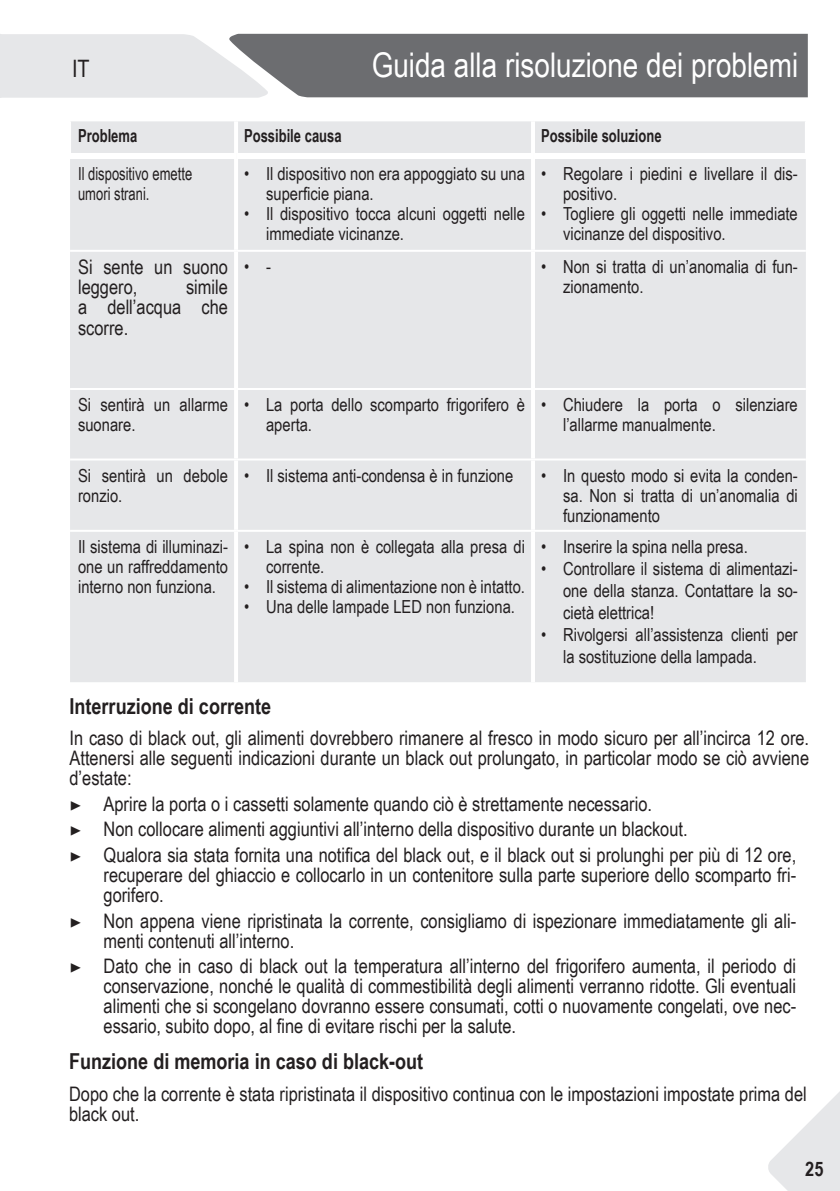
<style>
.page{position:relative;width:840px;height:1191px;background:#fff}
.page>*{position:absolute;margin:0;border:0;box-sizing:border-box;transform-origin:0 0}
.t1{font:34px "Arial Narrow";color:#fff}
.t2{font:24px "Arial Narrow";color:#231f20}
.Übershrift_über_gnaz{font:700 22px "Arial Narrow";color:#231f20}
.fließtext{font:20px/20px "Arial Narrow";color:#231f20;text-align:justify}
.t3{font:700 20px "Arial Narrow";color:#231f20}
.fließtext-2{font:18px/20px "Arial Narrow";color:#231f20}
.fließtext_eng{font:700 18px "Arial Narrow";color:#231f20;scale:.88 1}
.fließtext-3{font:18px/20px "Arial Narrow";color:#231f20;scale:.88 1}
.s1{font-family:"Minion Pro"}
</style>
<div class="page">
<svg style="left:768px;top:1092px;width:71px;height:99px"></svg>
<svg style="left:0;top:34px;width:807px;height:64px;background:#c4c5c7"></svg>
<div style="left:350px;top:34px;width:447px;height:61px;background:#6c6d70"></div>
<div style="left:70px;top:121px;width:735px;height:561px;background:#e6e7e9"></div>
<div style="left:70px;top:251px;width:166px;height:138px;background:#e6e7e9"></div>
<hr style="left:234px;top:159px;width:4px;height:91px;background:#fff">
<svg style="left:530px;top:159px;width:4px;height:91px"></svg>
<hr style="left:234px;top:252px;width:4px;height:136px;background:#fff">
<svg style="left:530px;top:252px;width:4px;height:136px"></svg>
<hr style="left:234px;top:390px;width:4px;height:68px;background:#fff">
<svg style="left:530px;top:390px;width:4px;height:68px"></svg>
<hr style="left:234px;top:460px;width:4px;height:70px;background:#fff">
<svg style="left:530px;top:460px;width:4px;height:70px"></svg>
<hr style="left:234px;top:532px;width:4px;height:150px;background:#fff">
<svg style="left:530px;top:532px;width:4px;height:150px"></svg>
<hr style="left:69px;top:121px;width:2px;height:32px;background:#fff">
<hr style="left:804px;top:121px;width:2px;height:32px;background:#fff">
<hr style="left:234px;top:121px;width:4px;height:32px;background:#fff">
<svg style="left:530px;top:121px;width:4px;height:32px"></svg>
<div style="left:69px;top:153px;width:167px;height:6px;background:#fff"></div>
<div style="left:236px;top:153px;width:296px;height:6px;background:#fff"></div>
<div style="left:532px;top:153px;width:274px;height:6px;background:#fff"></div>
<hr style="left:70px;top:250px;width:166px;height:2px;background:#fff">
<hr style="left:236px;top:250px;width:296px;height:2px;background:#fff">
<hr style="left:532px;top:250px;width:273px;height:2px;background:#fff">
<hr style="left:70px;top:388px;width:166px;height:2px;background:#fff">
<hr style="left:236px;top:388px;width:296px;height:2px;background:#fff">
<hr style="left:532px;top:388px;width:273px;height:2px;background:#fff">
<hr style="left:70px;top:458px;width:166px;height:2px;background:#fff">
<hr style="left:236px;top:458px;width:296px;height:2px;background:#fff">
<hr style="left:532px;top:458px;width:273px;height:2px;background:#fff">
<hr style="left:70px;top:530px;width:166px;height:2px;background:#fff">
<hr style="left:236px;top:530px;width:296px;height:2px;background:#fff">
<hr style="left:532px;top:530px;width:273px;height:2px;background:#fff">
<p class="t2" style="left:72px;top:51px;width:19px">IT</p>
<p class="t1" style="left:371px;top:40px;width:428px">Guida alla risoluzione dei problemi</p>
<p class="fließtext_eng" style="left:78px;top:122px;width:69px">Problema</p>
<p class="fließtext_eng" style="left:244px;top:122px;width:112px">Possibile causa</p>
<p class="fließtext_eng" style="left:540px;top:122px;width:138px">Possibile soluzione</p>
<p class="fließtext-3" style="left:78px;top:163px;width:131px">Il dispositivo emette umori strani.</p>
<p class="fließtext-2" style="left:266px;top:163px;width:260px;text-indent:-22px">• Il dispositivo non era appoggiato su una superficie piana.</p>
<p class="fließtext-2" style="left:266px;top:203px;width:260px;text-indent:-22px">• Il dispositivo tocca alcuni oggetti nelle immediate vicinanze.</p>
<p class="fließtext-2" style="left:562px;top:163px;width:236px;text-indent:-22px">• Regolare i piedini e livellare il dis&shy;positivo.</p>
<p class="fließtext-2" style="left:562px;top:203px;width:236px;text-indent:-22px">• Togliere gli oggetti nelle immediate vicinanze del dispositivo.</p>
<p class="fließtext" style="left:78px;top:257px;width:151px">Si sente un suono leggero,</p>
<p class="fließtext" style="left:78px;top:277px;width:151px;text-indent:108px">simile a dell’acqua che scorre.</p>
<p class="fließtext-2" style="left:244px;top:256px;width:28px">• -</p>
<p class="fließtext-2" style="left:562px;top:256px;width:236px;text-indent:-22px">• Non si tratta di un’anomalia di fun&shy;zionamento.</p>
<p class="fließtext-2" style="left:78px;top:394px;width:151px">Si sentirà un allarme suonare.</p>
<p class="fließtext-2" style="left:266px;top:394px;width:260px;text-indent:-22px">• La porta dello scomparto frigorifero è aperta.</p>
<p class="fließtext-2" style="left:562px;top:394px;width:236px;text-indent:-22px">• Chiudere la porta o silenziare l’allarme manualmente.</p>
<p class="fließtext-2" style="left:78px;top:465px;width:151px">Si sentirà un debole ronzio.</p>
<p class="fließtext-2" style="left:244px;top:465px;width:270px">• Il sistema anti-condensa è in funzione</p>
<p class="fließtext-2" style="left:562px;top:465px;width:236px;text-align:justify;text-indent:-22px">• In questo modo si evita la conden&shy;sa. Non si tratta di un’anomalia di funzionamento</p>
<p class="fließtext-2" style="left:78px;top:536px;width:151px;text-align:justify">Il sistema di illuminazi&shy;one un raffreddamento interno non funziona.</p>
<p class="fließtext-2" style="left:266px;top:536px;width:260px;text-indent:-22px">• La spina non è collegata alla presa di corrente.</p>
<p class="fließtext-2" style="left:540px;top:536px;width:208px">• Inserire la spina nella presa.</p>
<p class="fließtext-2" style="left:562px;top:557px;width:236px;line-height:22px;text-align:justify;text-indent:-22px">• Controllare il sistema di alimentazi&shy;one della stanza. Contattare la so&shy;cietà elettrica!</p>
<p class="fließtext-2" style="left:562px;top:623px;width:236px;line-height:22px;text-indent:-22px">• Rivolgersi all’assistenza clienti per la sostituzione della lampada.</p>
<p class="fließtext-2" style="left:244px;top:576px;width:282px">• Il sistema di alimentazione non è intatto.</p>
<p class="fließtext-2" style="left:244px;top:596px;width:272px">• Una delle lampade LED non funziona.</p>
<p class="Übershrift_über_gnaz" style="left:69px;top:689px;width:203px">Interruzione di corrente</p>
<p class="fließtext" style="left:69px;top:727px;width:740px">In caso di black out, gli alimenti dovrebbero rimanere al fresco in modo sicuro per all’incirca 12 ore.<br>Attenersi alle seguenti indicazioni durante un black out prolungato, in particolar modo se ciò avviene d’estate:</p>
<p class="fließtext" style="left:69px;top:793px;width:583px"><span class="s1">▶</span> Aprire la porta o i cassetti solamente quando ciò è strettamente necessario.</p>
<p class="fließtext" style="left:69px;top:818px;width:619px"><span class="s1">▶</span> Non collocare alimenti aggiuntivi all’interno della dispositivo durante un blackout.</p>
<p class="fließtext" style="left:103px;top:844px;width:693px;text-indent:-34px"><span class="s1">▶</span> Qualora sia stata fornita una notifica del black out, e il black out si prolunghi per più di 12 ore, recuperare del ghiaccio e collocarlo in un contenitore sulla parte superiore dello scomparto fri&shy;gorifero.</p>
<p class="fließtext" style="left:103px;top:910px;width:693px;text-indent:-34px"><span class="s1">▶</span> Non appena viene ripristinata la corrente, consigliamo di ispezionare immediatamente gli ali&shy;menti contenuti all’interno.</p>
<p class="fließtext" style="left:103px;top:955px;width:693px;text-indent:-34px"><span class="s1">▶</span> Dato che in caso di black out la temperatura all’interno del frigorifero aumenta, il periodo di conservazione, nonché le qualità di commestibilità degli alimenti verranno ridotte. Gli eventuali alimenti che si scongelano dovranno essere consumati, cotti o nuovamente congelati, ove nec&shy;essario, subito dopo, al fine di evitare rischi per la salute.</p>
<p class="Übershrift_über_gnaz" style="left:69px;top:1045px;width:355px">Funzione di memoria in caso di black-out</p>
<p class="fließtext" style="left:69px;top:1083px;width:738px">Dopo che la corrente è stata ripristinata il dispositivo continua con le impostazioni impostate prima del black out.</p>
<p class="t3" style="left:804px;top:1153px;width:20px">25</p>
</div>
